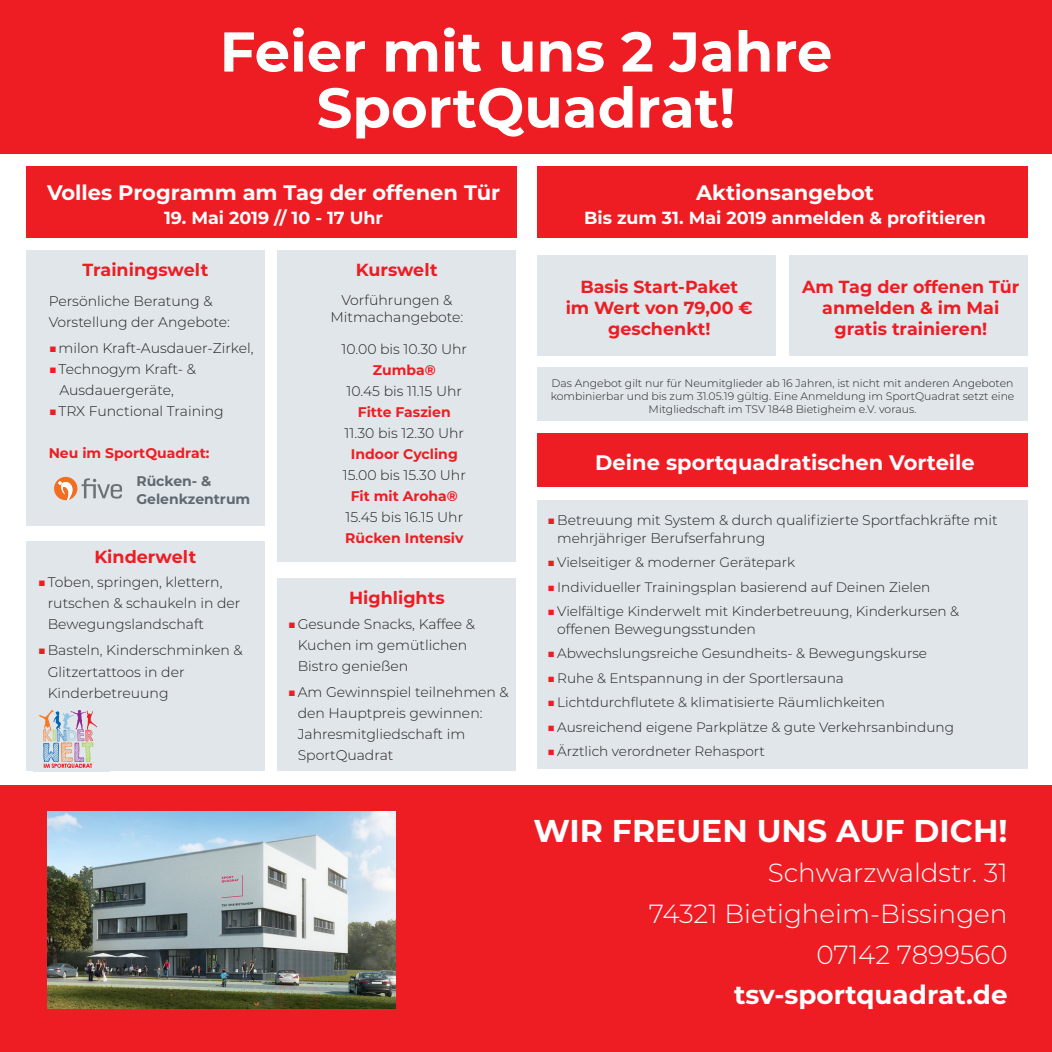
<style>
.page{position:relative;width:1052px;height:1052px;background:#fff}
.page>*{position:absolute;margin:0;border:0;box-sizing:border-box;transform-origin:0 0}
.t1{font:700 56px "Montserrat";color:#fff}
.t2{font:700 31.5px "Montserrat";color:#fff}
.t3{font:300 26.25px "Montserrat";color:#fff}
.t4{font:700 26.25px "Montserrat";color:#fff}
.t5{font:700 21px "Montserrat";color:#fff}
.t6{font:700 17.5px/21px "Montserrat";color:#ee1d23;text-align:center}
.t7{font:700 17.5px "Montserrat";color:#fff}
.Absatzformat_2{font:300 14px "Montserrat";color:#231f20}
.Absatzformat_2-2{font:700 14px "Montserrat";color:#ee1d23}
.Absatzformat_2-3{font:700 14px "Montserrat";color:#61696f}
.t8{font:300 13.65px "Montserrat";color:#231f20}
.t9{font:300 10.85px "Montserrat";color:#231f20}
.s1{color:#ee1d23}
.s2{font-size:13.65px}
</style>
<div class="page">
<div style="left:26px;top:166px;width:490px;height:71px;background:#ee1d23"></div>
<div style="left:0;top:0;width:1052px;height:153px;background:#ee1d23"></div>
<div style="left:0;top:785px;width:1052px;height:267px;background:#ee1d23"></div>
<div style="left:537px;top:367px;width:490px;height:54px;background:#e0e6ea"></div>
<div style="left:537px;top:433px;width:490px;height:54px;background:#ee1d23"></div>
<img style="left:48px;top:811px;width:347px;height:198px">
<div style="left:537px;top:500px;width:490px;height:268px;background:#e0e6ea"></div>
<div style="left:26px;top:250px;width:239px;height:276px;background:#e0e6ea"></div>
<div style="left:277px;top:578px;width:239px;height:193px;background:#e0e6ea"></div>
<div style="left:26px;top:541px;width:239px;height:230px;background:#e0e6ea"></div>
<div style="left:277px;top:250px;width:239px;height:311px;background:#e0e6ea"></div>
<div style="left:537px;top:166px;width:490px;height:71px;background:#ee1d23"></div>
<div style="left:33px;top:706px;width:76px;height:66px;background:#e0e6ea"></div>
<svg style="left:39px;top:710px;width:58px;height:58px"></svg>
<div style="left:537px;top:255px;width:239px;height:101px;background:#e0e6ea"></div>
<div style="left:789px;top:255px;width:238px;height:101px;background:#e0e6ea"></div>
<svg style="left:54px;top:477px;width:68px;height:24px"></svg>
<p class="t1" style="left:220px;top:11px;width:614px">Feier mit uns 2 Jahre</p>
<p class="t1" style="left:317px;top:67px;width:420px">SportQuadrat!</p>
<p class="t5" style="left:47px;top:177px;width:455px">Volles Programm am Tag der offenen Tür</p>
<p class="t7" style="left:164px;top:205px;width:220px">19. Mai 2019 // 10 - 17 Uhr</p>
<p class="t6" style="left:83px;top:259px;width:127px">Trainingswelt</p>
<p class="Absatzformat_2" style="left:49px;top:292px;width:165px">Persönliche Beratung &amp;</p>
<p class="Absatzformat_2" style="left:49px;top:313px;width:183px">Vorstellung der Angebote:</p>
<p class="Absatzformat_2" style="left:49px;top:339px;width:206px"><span class="s1">■</span>milon Kraft-Ausdauer-Zirkel,</p>
<p class="Absatzformat_2" style="left:49px;top:360px;width:149px"><span class="s1">■</span>Technogym Kraft- &amp;</p>
<p class="Absatzformat_2" style="left:59px;top:381px;width:116px">Ausdauergeräte,</p>
<p class="Absatzformat_2" style="left:49px;top:402px;width:177px"><span class="s1">■</span>TRX Functional Training</p>
<p class="Absatzformat_2-2" style="left:49px;top:443px;width:162px">Neu im SportQuadrat:</p>
<p class="Absatzformat_2-3" style="left:136px;top:471px;width:77px">Rücken- &amp;</p>
<p class="Absatzformat_2-3" style="left:136px;top:489px;width:115px">Gelenkzentrum</p>
<p class="t6" style="left:94px;top:545px;width:103px">Kinderwelt</p>
<p class="Absatzformat_2" style="left:38px;top:573px;width:186px"><span class="s1">■</span>Toben, springen, klettern,</p>
<p class="Absatzformat_2" style="left:48px;top:594px;width:194px">rutschen &amp; schaukeln in der</p>
<p class="Absatzformat_2" style="left:48px;top:615px;width:158px">Bewegungslandschaft</p>
<p class="Absatzformat_2" style="left:38px;top:641px;width:206px"><span class="s1">■</span>Basteln, Kinderschminken &amp;</p>
<p class="Absatzformat_2" style="left:48px;top:662px;width:138px">Glitzertattoos in der</p>
<p class="Absatzformat_2" style="left:48px;top:683px;width:122px">Kinderbetreuung</p>
<p class="t6" style="left:356px;top:259px;width:84px">Kurswelt</p>
<p class="Absatzformat_2" style="left:341px;top:290px;width:112px">Vorführungen &amp;</p>
<p class="Absatzformat_2" style="left:330px;top:308px;width:134px">Mitmachangebote:</p>
<p class="Absatzformat_2" style="left:341px;top:339px;width:127px">10.00 bis 10.30 Uhr</p>
<p class="Absatzformat_2-2" style="left:373px;top:360px;width:64px">Zumba®</p>
<p class="Absatzformat_2" style="left:346px;top:381px;width:117px">10.45 bis 11.15 Uhr</p>
<p class="Absatzformat_2-2" style="left:358px;top:402px;width:94px">Fitte Faszien</p>
<p class="Absatzformat_2" style="left:344px;top:423px;width:121px">11.30 bis 12.30 Uhr</p>
<p class="Absatzformat_2-2" style="left:351px;top:444px;width:109px">Indoor Cycling</p>
<p class="Absatzformat_2" style="left:343px;top:465px;width:125px">15.00 bis 15.30 Uhr</p>
<p class="Absatzformat_2-2" style="left:351px;top:486px;width:109px">Fit mit Aroha®</p>
<p class="Absatzformat_2" style="left:345px;top:507px;width:119px">15.45 bis 16.15 Uhr</p>
<p class="Absatzformat_2-2" style="left:345px;top:528px;width:120px">Rücken Intensiv</p>
<p class="t6" style="left:349px;top:587px;width:97px">Highlights</p>
<p class="Absatzformat_2" style="left:288px;top:614px;width:189px"><span class="s1">■</span>Gesunde Snacks, Kaffee &amp;</p>
<p class="Absatzformat_2" style="left:298px;top:635px;width:171px">Kuchen im gemütlichen</p>
<p class="Absatzformat_2" style="left:298px;top:656px;width:112px">Bistro genießen</p>
<p class="Absatzformat_2" style="left:288px;top:682px;width:222px"><span class="s1">■</span>Am Gewinnspiel teilnehmen &amp;</p>
<p class="Absatzformat_2" style="left:298px;top:703px;width:186px">den Hauptpreis gewinnen:</p>
<p class="Absatzformat_2" style="left:298px;top:724px;width:169px">Jahresmitgliedschaft im</p>
<p class="Absatzformat_2" style="left:298px;top:745px;width:97px">SportQuadrat</p>
<p class="t5" style="left:696px;top:177px;width:179px">Aktionsangebot</p>
<p class="t7" style="left:584px;top:205px;width:403px">Bis zum 31. Mai 2019 anmelden &amp; profitieren</p>
<p class="t6" style="left:580px;top:275px;width:159px">Basis Start-Paket</p>
<p class="t6" style="left:565px;top:296px;width:189px">im Wert von 79,00 €</p>
<p class="t6" style="left:608px;top:317px;width:104px">geschenkt!</p>
<p class="t6" style="left:802px;top:275px;width:219px">Am Tag der offenen Tür anmelden &amp; im Mai</p>
<p class="t6" style="left:834px;top:317px;width:154px">gratis trainieren!</p>
<p class="t9" style="left:551px;top:375px;width:463px">Das Angebot gilt nur für Neumitglieder ab 16 Jahren, ist nicht mit anderen Angeboten</p>
<p class="t9" style="left:551px;top:388px;width:465px">kombinierbar und bis zum 31.05.19 gültig. Eine Anmeldung im SportQuadrat setzt eine</p>
<p class="t9" style="left:648px;top:401px;width:269px">Mitgliedschaft im TSV 1848 Bietigheim e.V. voraus.</p>
<p class="t5" style="left:595px;top:447px;width:381px">Deine sportquadratischen Vorteile</p>
<p class="Absatzformat_2" style="left:547px;top:511px;width:452px"><span class="s1">■</span>Betreuung mit System &amp; durch qualifizierte Sportfachkräfte mit</p>
<p class="Absatzformat_2" style="left:557px;top:528px;width:210px"><span class="s2">mehrjähriger</span> Berufserfahrung</p>
<p class="t8" style="left:547px;top:553px;width:249px"><span class="s1">■</span>Vielseitiger &amp; moderner Gerätepark</p>
<p class="t8" style="left:547px;top:578px;width:385px"><span class="s1">■</span>Individueller Trainingsplan basierend auf Deinen Zielen</p>
<p class="t8" style="left:547px;top:602px;width:413px"><span class="s1">■</span>Vielfältige Kinderwelt mit Kinderbetreuung, Kinderkursen &amp;</p>
<p class="Absatzformat_2" style="left:557px;top:619px;width:200px">offenen Bewegungsstunden</p>
<p class="t8" style="left:547px;top:644px;width:381px"><span class="s1">■</span>Abwechslungsreiche Gesundheits- &amp; Bewegungskurse</p>
<p class="t8" style="left:547px;top:669px;width:298px"><span class="s1">■</span>Ruhe &amp; Entspannung in der Sportlersauna</p>
<p class="t8" style="left:547px;top:693px;width:339px"><span class="s1">■</span>Lichtdurchflutete &amp; klimatisierte Räumlichkeiten</p>
<p class="t8" style="left:547px;top:718px;width:408px"><span class="s1">■</span>Ausreichend eigene Parkplätze &amp; gute Verkehrsanbindung</p>
<p class="t8" style="left:547px;top:742px;width:219px"><span class="s1">■</span>Ärztlich verordneter Rehasport</p>
<p class="t2" style="left:533px;top:808px;width:476px">WIR FREUEN UNS AUF DICH!</p>
<p class="t3" style="left:768px;top:855px;width:241px">Schwarzwaldstr. 31</p>
<p class="t3" style="left:649px;top:895px;width:360px">74321 Bietigheim-Bissingen</p>
<p class="t3" style="left:816px;top:936px;width:193px">07142 7899560</p>
<p class="t4" style="left:734px;top:976px;width:275px">tsv-sportquadrat.de</p>
</div>
